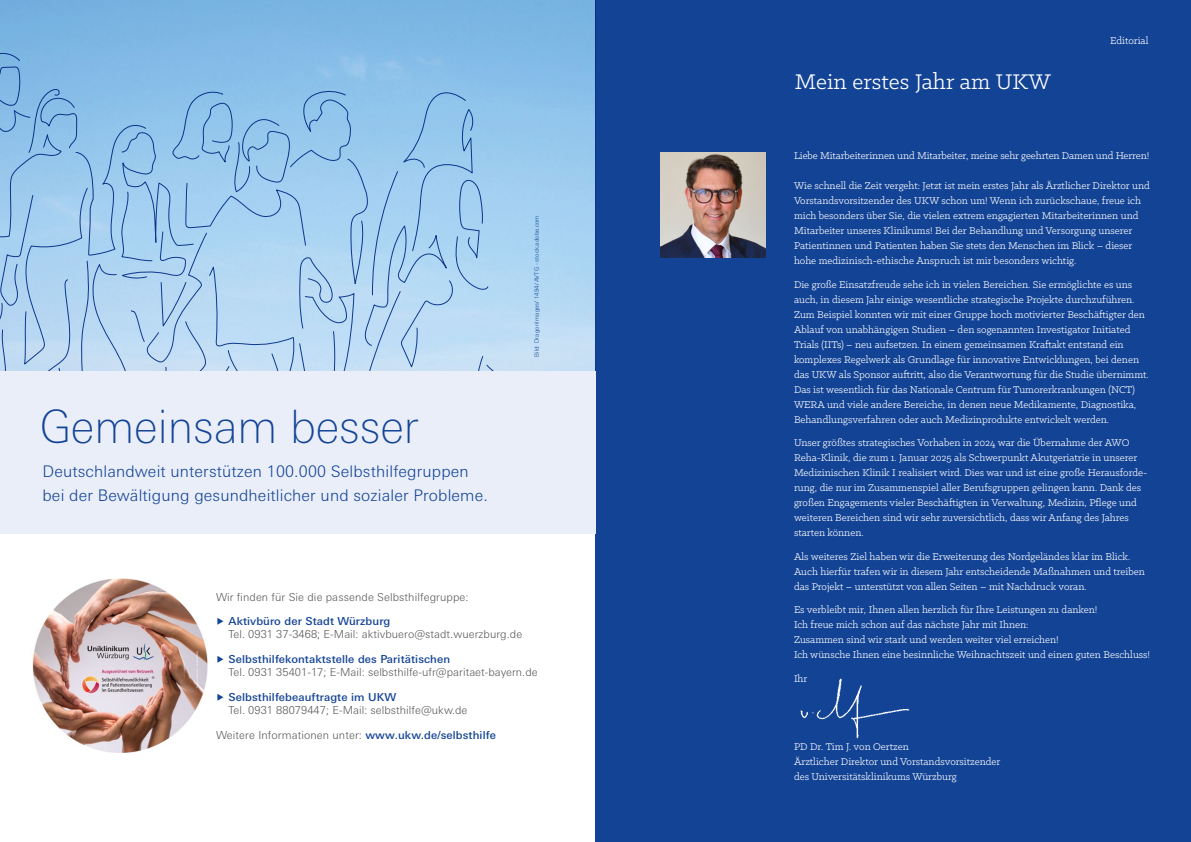
<style>
.page{position:relative;width:1191px;height:842px;background:#fff}
.page>*{position:absolute;margin:0;border:0;box-sizing:border-box;transform-origin:0 0}
.t1{font:100 46px "Univers Next Pro";color:#134395}
.t2{font:24px "Klinic Slab";letter-spacing:.005em;color:#fff}
.t3{font:300 16px/24px "Univers Next Pro";letter-spacing:.01em;color:#134395}
.t4{font:11px/15px "Klinic Slab";color:#fff}
.t5{font:300 11px/13.2px "Univers Next Pro";letter-spacing:.005em;color:#575756}
.t6{font:300 6px "Univers Next Pro";color:#134395}
.s1{color:#134395}
.s2{font-weight:500;color:#134395}
</style>
<div class="page">
<div style="left:595px;top:0;width:596px;height:842px;background:#134395"></div>
<img style="left:660px;top:152px;width:105px;height:105px">
<img style="left:800px;top:678px;width:110px;height:61px">
<img style="left:32px;top:579px;width:176px;height:173px">
<svg style="left:0;top:45px;width:497px;height:326px;background:#9ec9ec"></svg>
<div style="left:0;top:371px;width:595px;height:162px;background:#e9eef9"></div>
<h1 class="t1" style="left:40px;top:400px;width:380px">Gemeinsam besser</h1>
<h3 class="t3" style="left:43px;top:459px;width:447px">Deutschlandweit unterstützen 100.000 Selbsthilfegruppen bei der Bewältigung gesundheitlicher und sozialer Probleme.</h3>
<p class="t6" style="left:533px;top:357px;width:143px;rotate:-90deg">Bild: DragonImages/ 1494/AVTG - stock.adobe.com</p>
<p class="t5" style="left:216px;top:590px;width:254px">Wir finden für Sie die passende Selbsthilfegruppe:</p>
<p class="t5" style="left:228px;top:615px;width:295px;text-indent:-12px"><span class="s1">▶</span> <span class="s2">Aktivbüro der Stadt Würzburg<br></span>Tel. 0931 37-3468; E-Mail: aktivbuero@stadt.wuerzburg.de</p>
<p class="t5" style="left:228px;top:652px;width:311px;text-indent:-12px"><span class="s1">▶</span> <span class="s2">Selbsthilfekontaktstelle des Paritätischen<br></span>Tel. 0931 35401-17; E-Mail: selbsthilfe-ufr@paritaet-bayern.de</p>
<p class="t5" style="left:228px;top:690px;width:240px;text-indent:-12px"><span class="s1">▶</span> <span class="s2">Selbsthilfebeauftragte im UKW<br></span>Tel. 0931 88079447; E-Mail: selbsthilfe@ukw.de</p>
<p class="t5" style="left:216px;top:728px;width:281px">Weitere Informationen unter: <span class="s2">www.ukw.de/selbsthilfe</span></p>
<h2 class="t2" style="left:795px;top:66px;width:257px">Mein erstes Jahr am UKW</h2>
<p class="t4" style="left:1110px;top:33px;width:40px">Editorial</p>
<p class="t4" style="left:794px;top:148px;width:357px">Liebe Mitarbeiterinnen und Mitarbeiter, meine sehr geehrten Damen und Herren!</p>
<p class="t4" style="left:794px;top:178px;width:357px">Wie schnell die Zeit vergeht: Jetzt ist mein erstes Jahr als Ärztlicher Direktor und Vorstandsvorsitzender des UKW schon um! Wenn ich zurückschaue, freue ich mich besonders über Sie, die vielen extrem engagierten Mitarbeiterinnen und Mitarbeiter unseres Klinikums! Bei der Behandlung und Versorgung unserer Patientinnen und Patienten haben Sie stets den Menschen im Blick – dieser hohe medizinisch-ethische Anspruch ist mir besonders wichtig.</p>
<p class="t4" style="left:794px;top:276px;width:356px">Die große Einsatzfreude sehe ich in vielen Bereichen. Sie ermöglichte es uns auch, in diesem Jahr einige wesentliche strategische Projekte durchzuführen.<br>Zum Beispiel konnten wir mit einer Gruppe hoch motivierter Beschäftigter den Ablauf von unabhängigen Studien – den sogenannten Investigator Initiated Trials (IITs) – neu aufsetzen. In einem gemeinsamen Kraftakt entstand ein komplexes Regelwerk als Grundlage für innovative Entwicklungen, bei denen das UKW als Sponsor auftritt, also die Verantwortung für die Studie übernimmt.<br>Das ist wesentlich für das Nationale Centrum für Tumorerkrankungen (NCT)<br>WERA und viele andere Bereiche, in denen neue Medikamente, Diagnostika, Behandlungsverfahren oder auch Medizinprodukte entwickelt werden.</p>
<p class="t4" style="left:794px;top:435px;width:355px">Unser größtes strategisches Vorhaben in 2024 war die Übernahme der AWO Reha-Klinik, die zum 1. Januar 2025 als Schwerpunkt Akutgeriatrie in unserer Medizinischen Klinik I realisiert wird. Dies war und ist eine große Herausforde&shy;rung, die nur im Zusammenspiel aller Berufsgruppen gelingen kann. Dank des großen Engagements vieler Beschäftigten in Verwaltung, Medizin, Pflege und weiteren Bereichen sind wir sehr zuversichtlich, dass wir Anfang des Jahres starten können.</p>
<p class="t4" style="left:794px;top:548px;width:352px">Als weiteres Ziel haben wir die Erweiterung des Nordgeländes klar im Blick.<br>Auch hierfür trafen wir in diesem Jahr entscheidende Maßnahmen und treiben das Projekt – unterstützt von allen Seiten – mit Nachdruck voran.</p>
<p class="t4" style="left:794px;top:602px;width:358px">Es verbleibt mir, Ihnen allen herzlich für Ihre Leistungen zu danken!<br>Ich freue mich schon auf das nächste Jahr mit Ihnen:<br>Zusammen sind wir stark und werden weiter viel erreichen!<br>Ich wünsche Ihnen eine besinnliche Weihnachtszeit und einen guten Beschluss!</p>
<p class="t4" style="left:794px;top:670px;width:15px">Ihr</p>
<p class="t4" style="left:794px;top:739px;width:208px">PD Dr. Tim J. von Oertzen<br>Ärztlicher Direktor und Vorstandsvorsitzender des Universitätsklinikums Würzburg</p>
</div>
